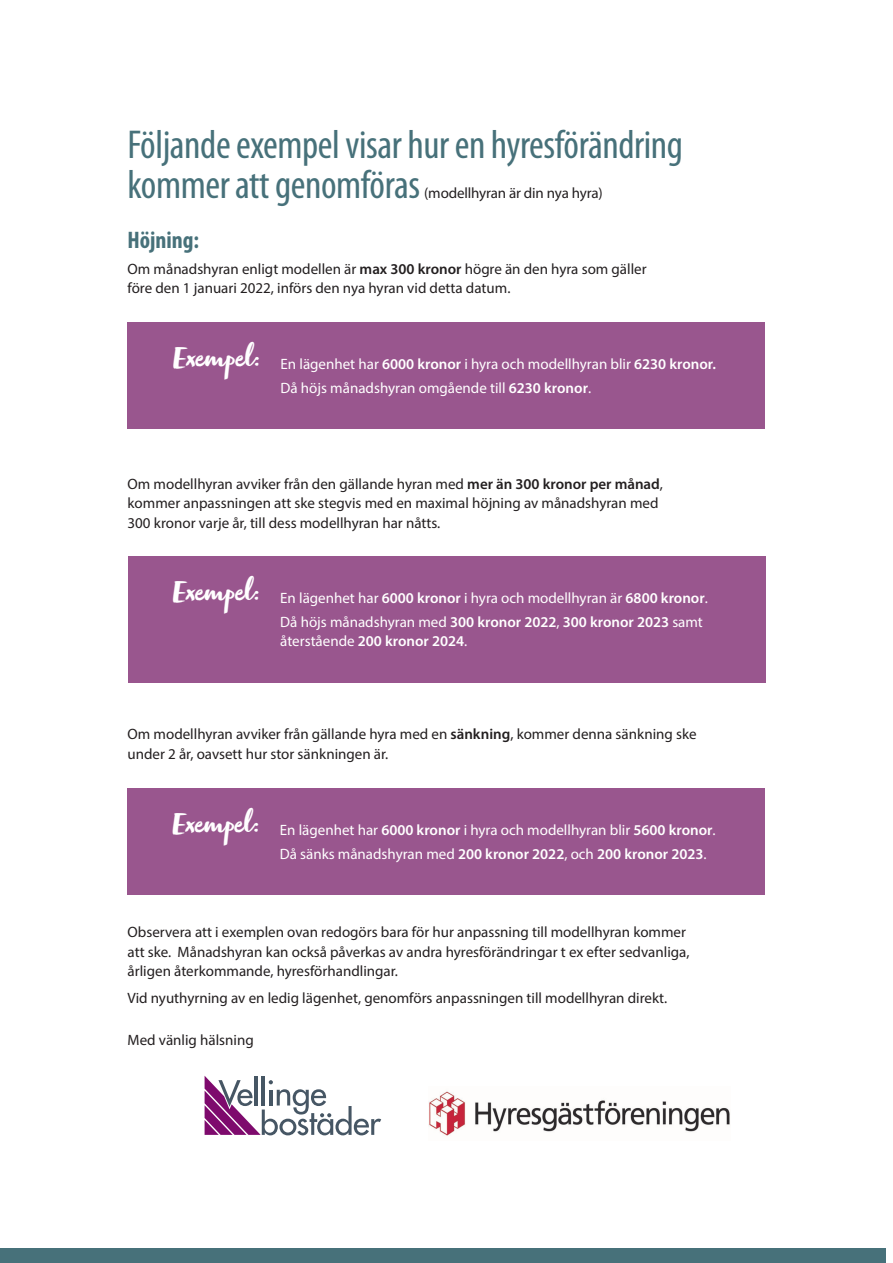
<style>
.page{position:relative;width:893px;height:1263px;background:#fff}
.page>*{position:absolute;margin:0;border:0;box-sizing:border-box;transform-origin:0 0}
.t1{font:condensed 40.5px/40px "Myriad Pro";letter-spacing:-.01em;color:#47717a}
.t2{font:700 condensed 24px "Myriad Pro";color:#47717a}
.t3{font:15px/19.5px "Myriad Pro";color:#231f20}
.t4{font:15px/24px "Myriad Pro";color:#fff}
.t5{font:600 15px "Myriad Pro";color:#fff}
.s1{font-weight:600}
.s2{font-family:"Zooja Pro";font-size:33px}
.s3{font-weight:400}
</style>
<div class="page">
<div style="left:0;top:1248px;width:886px;height:15px;background:#47717a"></div>
<div style="left:128px;top:322px;width:637px;height:107px;background:#99568e"></div>
<div style="left:128px;top:556px;width:637px;height:127px;background:#99568e"></div>
<div style="left:128px;top:788px;width:637px;height:107px;background:#99568e"></div>
<img style="left:429px;top:1091px;width:301px;height:45px">
<svg style="left:205px;top:1076px;width:176px;height:59px"></svg>
<h1 class="t1" style="left:128px;top:124px;width:557px">Följande exempel visar hur en hyresförändring kommer att genomföras</h1>
<p class="t3" style="left:424px;top:183px;width:180px">(modellhyran är din nya hyra)</p>
<h2 class="t2" style="left:128px;top:225px;width:73px">Höjning:</h2>
<p class="t3" style="left:128px;top:259px;width:521px">Om månadshyran enligt modellen är <span class="s1">max 300 kronor</span> högre än den hyra som gäller före den 1 januari 2022, införs den nya hyran vid detta datum.</p>
<p class="t4" style="left:281px;top:351px;width:437px;text-indent:-108px"><span class="s2">Exempel:</span> En lägenhet har <span class="s1">6000 kronor</span> i hyra och modellhyran blir <span class="s1">6230 kronor.<br></span>Då höjs månadshyran omgående till <span class="s1">6230 kronor</span>.</p>
<p class="t3" style="left:128px;top:473px;width:537px">Om modellhyran avviker från den gällande hyran med <span class="s1">mer än 300 kronor per månad</span>, kommer anpassningen att ske stegvis med en maximal höjning av månadshyran med<br>300 kronor varje år, till dess modellhyran har nåtts.</p>
<p class="t4" style="left:280px;top:586px;width:429px;text-indent:-108px"><span class="s2">Exempel:</span> En lägenhet har <span class="s1">6000 kronor</span> i hyra och modellhyran är <span class="s1">6800 kronor</span>.<br>Då höjs månadshyran med <span class="s1">300 kronor 2022</span>, <span class="s1">300 kronor 2023</span> samt</p>
<p class="t5" style="left:280px;top:632px;width:189px"><span class="s3">återstående</span> 200 kronor 2024<span class="s3">.</span></p>
<p class="t3" style="left:128px;top:724px;width:571px">Om modellhyran avviker från gällande hyra med en <span class="s1">sänkning</span>, kommer denna sänkning ske under 2 år, oavsett hur stor sänkningen är.</p>
<p class="t4" style="left:280px;top:817px;width:437px;text-indent:-108px"><span class="s2">Exempel:</span> En lägenhet har <span class="s1">6000 kronor</span> i hyra och modellhyran blir <span class="s1">5600 kronor</span>.<br>Då sänks månadshyran med <span class="s1">200 kronor 2022</span>, och <span class="s1">200 kronor 2023</span>.</p>
<p class="t3" style="left:128px;top:922px;width:563px">Observera att i exemplen ovan redogörs bara för hur anpassning till modellhyran kommer att ske. Månadshyran kan också påverkas av andra hyresförändringar t ex efter sedvanliga, årligen återkommande, hyresförhandlingar.</p>
<p class="t3" style="left:128px;top:988px;width:541px">Vid nyuthyrning av en ledig lägenhet, genomförs anpassningen till modellhyran direkt.</p>
<p class="t3" style="left:128px;top:1030px;width:128px">Med vänlig hälsning</p>
</div>
